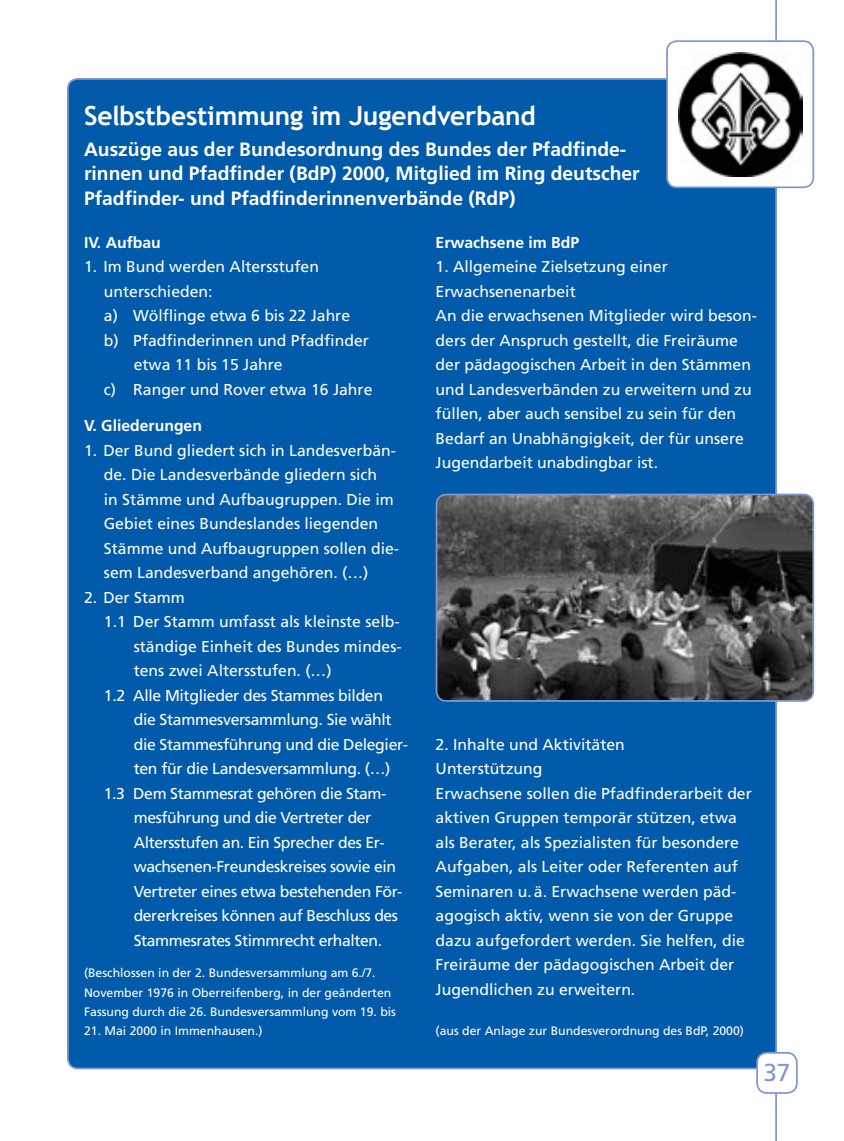
<style>
.page{position:relative;width:844px;height:1141px;background:#fff}
.page>*{position:absolute;margin:0;border:0;box-sizing:border-box;transform-origin:0 0}
.t1{font:700 26.25px "Trebuchet MS";letter-spacing:-.01em;color:#fff}
.t2{font:24.5px "Frutiger LT Std";color:#8197cd}
.t3{font:700 19.25px/24.5px "Frutiger LT Std";color:#fff}
.t4{font:15.75px/24.5px "Frutiger LT Std";color:#fff}
.t5{font:15.75px "Frutiger LT Std";letter-spacing:-.025em;color:#fff}
.t6{font:15.75px "Frutiger LT Std";letter-spacing:-.02em;color:#fff}
.t7{font:700 15.75px "Frutiger LT Std";color:#fff}
.t8{font:12.25px/19.2px "Frutiger LT Std";color:#fff}
</style>
<div class="page">
<hr style="left:775px;top:0;width:1px;height:1141px;background:#8197cd">
<div style="left:67px;top:78px;width:710px;height:990px;background:#015aaa"></div>
<svg style="left:665px;top:39px;width:149px;height:148px"></svg>
<svg style="left:434px;top:493px;width:380px;height:208px;background:#484d52"></svg>
<svg style="left:755px;top:1051px;width:43px;height:42px"></svg>
<h1 class="t1" style="left:84px;top:100px;width:453px">Selbstbestimmung im Jugendverband</h1>
<p class="t3" style="left:84px;top:137px;width:557px">Auszüge aus der Bundesordnung des Bundes der Pfadfinde&shy;rinnen und Pfadfinder (BdP) 2000, Mitglied im Ring deutscher<br>Pfadfinder- und Pfadfinderinnenverbände (RdP)</p>
<p class="t7" style="left:84px;top:233px;width:78px">IV. Aufbau</p>
<p class="t4" style="left:84px;top:254px;width:236px">1. Im Bund werden Altersstufen</p>
<p class="t4" style="left:104px;top:279px;width:110px">unterschieden:</p>
<p class="t4" style="left:104px;top:303px;width:248px">a) Wölflinge etwa 6 bis 22 Jahre</p>
<p class="t4" style="left:104px;top:328px;width:266px">b) Pfadfinderinnen und Pfadfinder</p>
<p class="t4" style="left:134px;top:352px;width:150px">etwa 11 bis 15 Jahre</p>
<p class="t4" style="left:104px;top:377px;width:270px">c) Ranger und Rover etwa 16 Jahre</p>
<p class="t7" style="left:84px;top:417px;width:119px">V. Gliederungen</p>
<p class="t4" style="left:104px;top:438px;width:296px;text-indent:-20px">1. Der Bund gliedert sich in Landesverbän&shy;de. Die Landesverbände gliedern sich<br>in Stämme und Aufbaugruppen. Die im Gebiet eines Bundeslandes liegenden Stämme und Aufbaugruppen sollen die&shy;sem Landesverband angehören. (…)</p>
<p class="t4" style="left:84px;top:585px;width:102px">2. Der Stamm</p>
<p class="t4" style="left:104px;top:610px;width:297px">1.1 Der Stamm umfasst als kleinste selb-</p>
<p class="t4" style="left:134px;top:634px;width:269px">ständige Einheit des Bundes mindes-</p>
<p class="t4" style="left:134px;top:659px;width:199px">tens zwei Altersstufen. (…)</p>
<p class="t6" style="left:104px;top:686px;width:280px">1.2 Alle Mitglieder des Stammes bilden</p>
<p class="t6" style="left:134px;top:711px;width:259px">die Stammesversammlung. Sie wählt</p>
<p class="t6" style="left:134px;top:735px;width:276px">die Stammesführung und die Delegier-</p>
<p class="t6" style="left:134px;top:760px;width:258px">ten für die Landesversammlung. (…)</p>
<p class="t5" style="left:104px;top:784px;width:284px">1.3 Dem Stammesrat gehören die Stam-</p>
<p class="t5" style="left:134px;top:809px;width:239px">mesführung und die Vertreter der</p>
<p class="t5" style="left:134px;top:833px;width:252px">Altersstufen an. Ein Sprecher des Er-</p>
<p class="t5" style="left:134px;top:858px;width:264px">wachsenen-Freundeskreises sowie ein</p>
<p class="t5" style="left:134px;top:882px;width:270px">Vertreter eines etwa bestehenden För-</p>
<p class="t5" style="left:134px;top:907px;width:266px">dererkreises können auf Beschluss des</p>
<p class="t5" style="left:134px;top:931px;width:250px">Stammesrates Stimmrecht erhalten.</p>
<p class="t8" style="left:84px;top:964px;width:313px">(Beschlossen in der 2. Bundesversammlung am 6./7.<br>November 1976 in Oberreifenberg, in der geänderten<br>Fassung durch die 26. Bundesversammlung vom 19. bis</p>
<p class="t8" style="left:84px;top:1021px;width:180px">21. Mai 2000 in Immenhausen.)</p>
<p class="t7" style="left:435px;top:233px;width:145px">Erwachsene im BdP</p>
<p class="t4" style="left:435px;top:254px;width:323px">1. Allgemeine Zielsetzung einer Erwachsenenarbeit<br>An die erwachsenen Mitglieder wird beson&shy;ders der Anspruch gestellt, die Freiräume der pädagogischen Arbeit in den Stämmen und Landesverbänden zu erweitern und zu füllen, aber auch sensibel zu sein für den Bedarf an Unabhängigkeit, der für unsere Jugendarbeit unabdingbar ist.</p>
<p class="t4" style="left:435px;top:732px;width:317px">2. Inhalte und Aktivitäten<br>Unterstützung<br>Erwachsene sollen die Pfadfinderarbeit der aktiven Gruppen temporär stützen, etwa als Berater, als Spezialisten für besondere Aufgaben, als Leiter oder Referenten auf Seminaren u. ä. Erwachsene werden päd&shy;agogisch aktiv, wenn sie von der Gruppe dazu aufgefordert werden. Sie helfen, die Freiräume der pädagogischen Arbeit der Jugendlichen zu erweitern.</p>
<p class="t8" style="left:435px;top:1021px;width:310px">(aus der Anlage zur Bundesverordnung des BdP, 2000)</p>
<h2 class="t2" style="left:763px;top:1058px;width:29px">37</h2>
</div>
